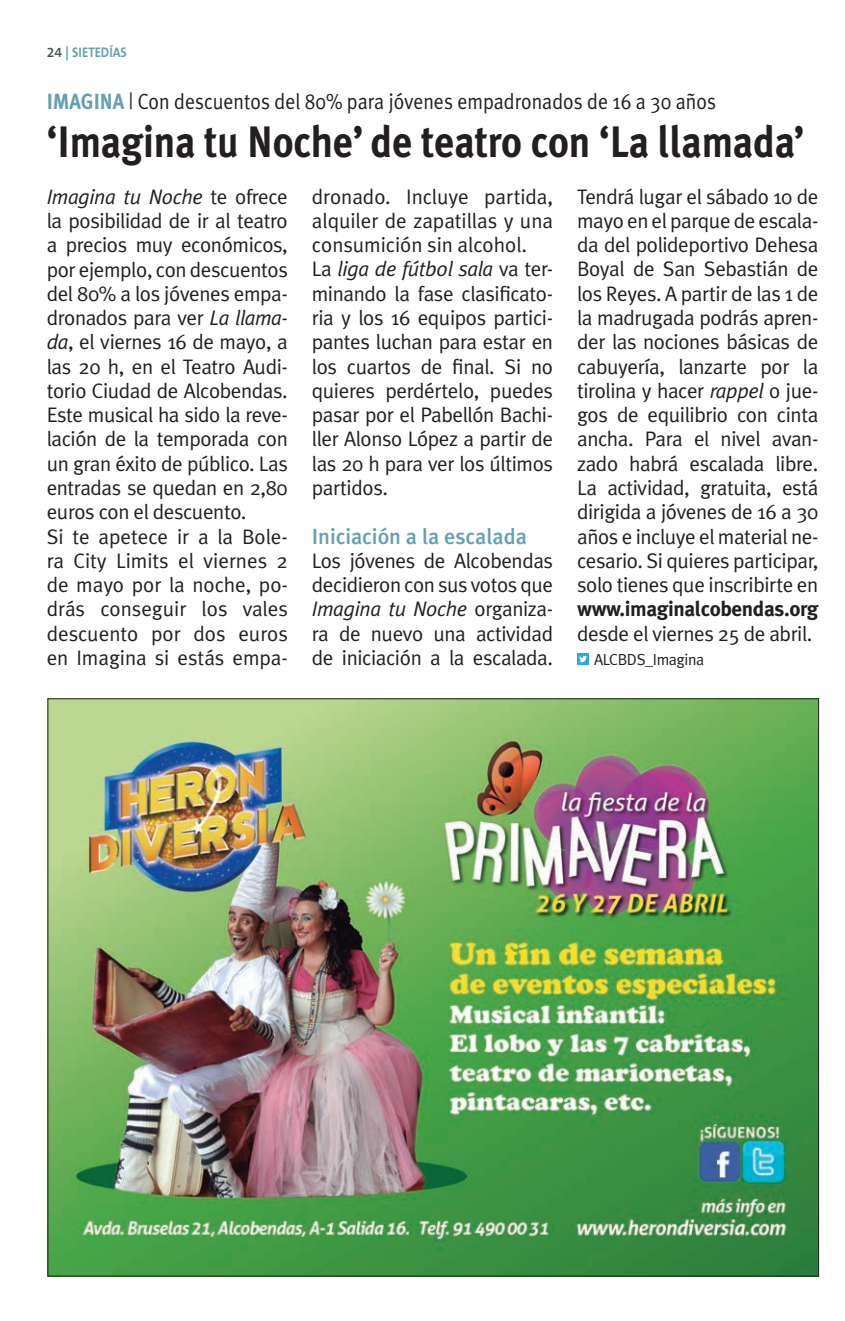
<style>
.page{position:relative;width:845px;height:1321px;background:#fff}
.page>*{position:absolute;margin:0;border:0;box-sizing:border-box;transform-origin:0 0}
.t1{font:700 44px "Meta Plus";letter-spacing:-.005em;color:#231f20;scale:.9 1}
.t2{font:22px "Meta Plus Normal";color:#231f20;scale:.9 1}
.t3{font:500 22px "Meta Plus";letter-spacing:-.005em;color:#64a0b4}
.t4{font:21px/24.2px "Meta Plus Normal";letter-spacing:-.02em;color:#231f20}
.t5{font:700 21px "Meta Plus";letter-spacing:-.02em;color:#231f20}
.t6{font:16px "Meta Plus Normal";letter-spacing:-.025em;color:#231f20}
.t7{font:700 14px "The Sans B7";color:#64a0b4}
.s1{font-family:"The Sans B6";font-weight:600;color:#475354}
.s2{font-family:"Meta Plus";font-weight:700;color:#64a0b4}
.s3{font-style:italic}
</style>
<div class="page">
<div style="left:577px;top:653px;width:11px;height:12px;background:#2aaae1"></div>
<svg style="left:579px;top:656px;width:7px;height:6px"></svg>
<img style="left:49px;top:700px;width:767px;height:574px">
<p class="t7" style="left:47px;top:45px;width:82px"><span class="s1">24</span> | SIETEDÍAS</p>
<p class="t2" style="left:47px;top:89px;width:745px"><span class="s2">IMAGINA</span> | Con descuentos del 80% para jóvenes empadronados de 16 a 30 años</p>
<h1 class="t1" style="left:47px;top:117px;width:843px">‘Imagina tu Noche’ de teatro con ‘La llamada’</h1>
<p class="t4" style="left:47px;top:184px;width:243px"><span class="s3">Imagina tu Noche</span> te ofrece la posibilidad de ir al teatro a precios muy económicos, por ejemplo, con descuentos del 80% a los jóvenes empa&shy;dronados para ver <span class="s3">La llama&shy;da</span>, el viernes 16 de mayo, a las 20 h, en el Teatro Audi&shy;torio Ciudad de Alcobendas.<br>Este musical ha sido la reve&shy;lación de la temporada con un gran éxito de público. Las entradas se quedan en 2,80 euros con el descuento.<br>Si te apetece ir a la Bole&shy;ra City Limits el viernes 2 de mayo por la noche, po&shy;drás conseguir los vales descuento por dos euros en Imagina si estás empa-</p>
<p class="t4" style="left:312px;top:184px;width:243px">dronado. Incluye partida, alquiler de zapatillas y una consumición sin alcohol.<br>La <span class="s3">liga de fútbol sala</span> va ter&shy;minando la fase clasificato&shy;ria y los 16 equipos partici&shy;pantes luchan para estar en los cuartos de final. Si no quieres perdértelo, puedes pasar por el Pabellón Bachi&shy;ller Alonso López a partir de las 20 h para ver los últimos partidos.</p>
<p class="t3" style="left:312px;top:523px;width:216px">Iniciación a la escalada</p>
<p class="t4" style="left:312px;top:548px;width:243px;text-align:justify">Los jóvenes de Alcobendas decidieron con sus votos que <span class="s3">Imagina tu Noche</span> organiza&shy;ra de nuevo una actividad de iniciación a la escalada.</p>
<p class="t4" style="left:577px;top:184px;width:243px;text-align:justify">Tendrá lugar el sábado 10 de mayo en el parque de escala&shy;da del polideportivo Dehesa Boyal de San Sebastián de los Reyes. A partir de las 1 de la madrugada podrás apren&shy;der las nociones básicas de cabuyería, lanzarte por la tirolina y hacer <span class="s3">rappel</span> o jue&shy;gos de equilibrio con cinta ancha. Para el nivel avan&shy;zado habrá escalada libre.<br>La actividad, gratuita, está dirigida a jóvenes de 16 a 30 años e incluye el material ne&shy;cesario. Si quieres participar, solo tienes que inscribirte en</p>
<p class="t5" style="left:577px;top:597px;width:243px">www.imaginalcobendas.org</p>
<p class="t4" style="left:577px;top:621px;width:237px">desde el viernes 25 de abril.</p>
<p class="t6" style="left:594px;top:650px;width:112px">ALCBDS_Imagina</p>
</div>
